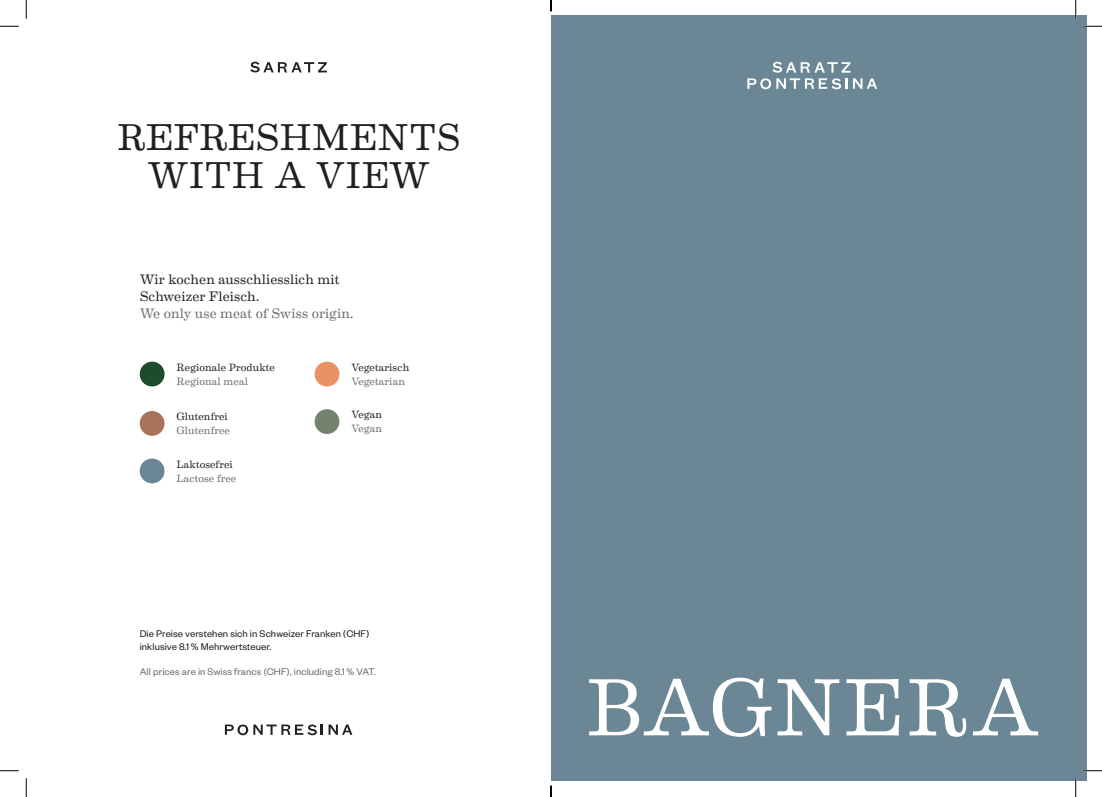
<style>
.page{position:relative;width:1102px;height:797px;background:#fff}
.page>*{position:absolute;margin:0;border:0;box-sizing:border-box;transform-origin:0 0}
.t1{font:81.25px "Eames Century Modern";letter-spacing:.01em;color:#fff}
.t2{font:37.5px/37.5px "Eames Century Modern";letter-spacing:.005em;color:#231f20;text-align:center}
.t3{font:13.75px/16.9px "Eames Century Modern";letter-spacing:.005em;color:#231f20}
.t4{font:13.75px "Eames Century Modern";letter-spacing:.005em;color:#6c6d70}
.t5{font:10.62px/12.5px "Founders Grotesk";letter-spacing:.01em;color:#231f20}
.t6{font:10.62px "Eames Century Modern";letter-spacing:.005em;color:#231f20}
.t7{font:10.62px "Founders Grotesk";letter-spacing:.01em;color:#6c6d70}
.t8{font:10.62px "Eames Century Modern";letter-spacing:.005em;color:#6c6d70}
</style>
<div class="page">
<svg style="left:250px;top:62px;width:77px;height:10px"></svg>
<svg style="left:225px;top:724px;width:127px;height:11px"></svg>
<div style="left:551px;top:16px;width:535px;height:765px;background:#6b8695"></div>
<svg style="left:747px;top:62px;width:130px;height:27px"></svg>
<div style="left:140px;top:361px;width:24px;height:25px;background:#1d4b2c;border-radius:50%"></div>
<div style="left:314px;top:361px;width:25px;height:25px;background:#ea9263;border-radius:50%"></div>
<div style="left:314px;top:409px;width:25px;height:25px;background:#738370;border-radius:50%"></div>
<div style="left:140px;top:411px;width:24px;height:25px;background:#a77359;border-radius:50%"></div>
<div style="left:140px;top:458px;width:24px;height:25px;background:#6b8695;border-radius:50%"></div>
<svg style="left:0;top:25px;width:19px;height:2px"></svg>
<svg style="left:1083px;top:25px;width:18px;height:2px"></svg>
<svg style="left:0;top:770px;width:19px;height:1px"></svg>
<svg style="left:1083px;top:770px;width:18px;height:1px"></svg>
<svg style="left:25px;top:0;width:2px;height:19px"></svg>
<svg style="left:25px;top:778px;width:2px;height:19px"></svg>
<svg style="left:1074px;top:0;width:2px;height:19px"></svg>
<svg style="left:1075px;top:778px;width:1px;height:19px"></svg>
<svg style="left:550px;top:785px;width:1px;height:12px"></svg>
<h2 class="t2" style="left:117px;top:116px;width:345px">REFRESHMENTS<br>WITH A VIEW</h2>
<p class="t3" style="left:140px;top:270px;width:201px">Wir kochen ausschliesslich mit<br>Schweizer Fleisch.</p>
<p class="t4" style="left:140px;top:302px;width:215px">We only use meat of Swiss origin.</p>
<p class="t6" style="left:176px;top:359px;width:100px">Regionale Produkte</p>
<p class="t8" style="left:176px;top:373px;width:73px">Regional meal</p>
<p class="t6" style="left:176px;top:408px;width:53px">Glutenfrei</p>
<p class="t8" style="left:176px;top:422px;width:55px">Glutenfree</p>
<p class="t6" style="left:176px;top:456px;width:58px">Laktosefrei</p>
<p class="t8" style="left:176px;top:470px;width:61px">Lactose free</p>
<p class="t6" style="left:351px;top:359px;width:59px">Vegetarisch</p>
<p class="t8" style="left:351px;top:373px;width:55px">Vegetarian</p>
<p class="t6" style="left:351px;top:407px;width:32px">Vegan</p>
<p class="t8" style="left:351px;top:420px;width:32px">Vegan</p>
<p class="t5" style="left:140px;top:627px;width:231px">Die Preise verstehen sich in Schweizer Franken (CHF) inklusive 8.1% Mehrwertsteuer.</p>
<p class="t7" style="left:140px;top:664px;width:238px">All prices are in Swiss francs (CHF), including 8.1% VAT.</p>
<h1 class="t1" style="left:585px;top:646px;width:457px">BAGNERA</h1>
</div>
